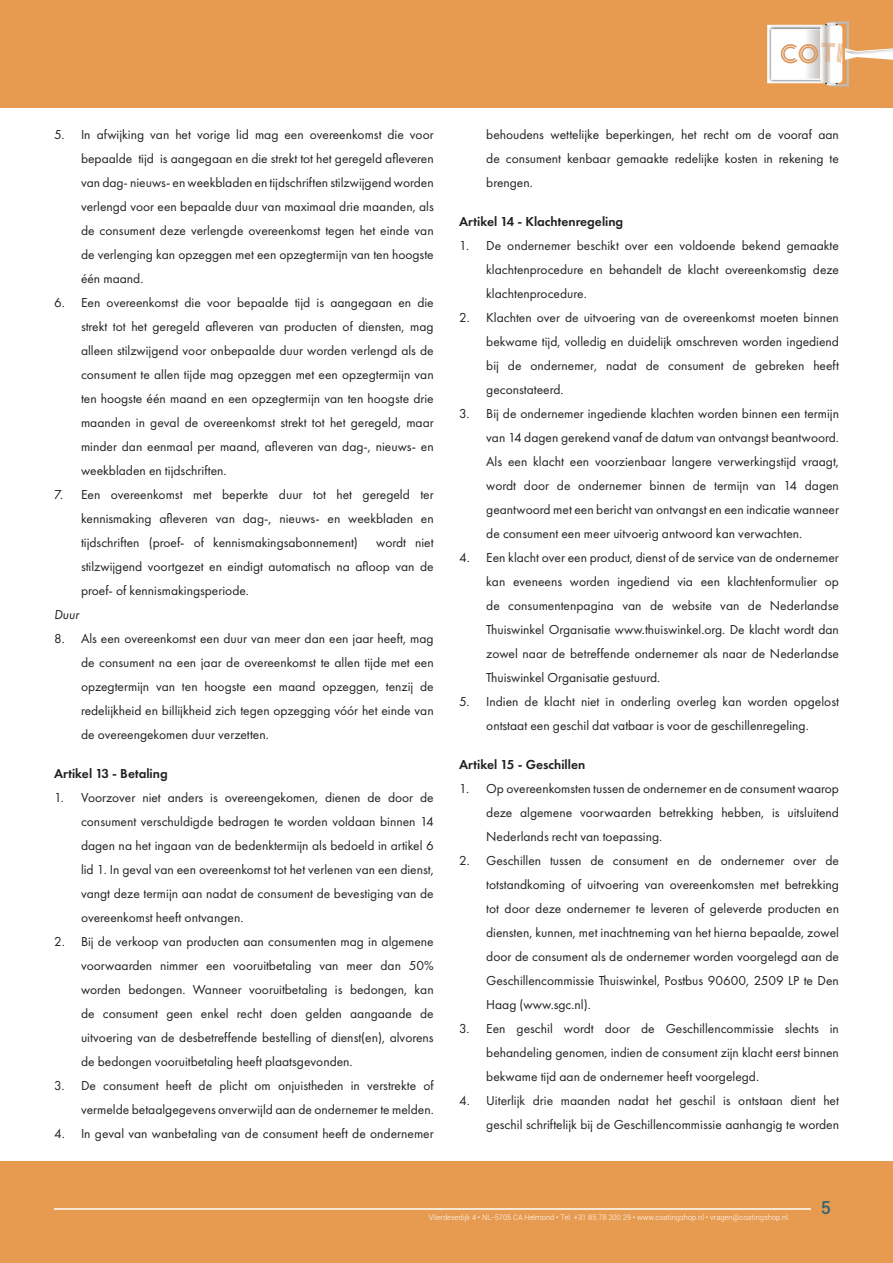
<style>
.page{position:relative;width:893px;height:1263px;background:#fff}
.page>*{position:absolute;margin:0;border:0;box-sizing:border-box;transform-origin:0 0}
.t1{font:26.25px "Arya Double";color:#d99358}
.t2{font:500 18px "Roboto";color:#366774}
.t3{font:13.5px/24px "Futura PT";color:#231f20;text-align:justify}
.t4{font:600 13.5px "Futura PT";color:#231f20}
.t5{font:italic 13.5px "Futura PT";color:#231f20}
.t6{font:300 7.5px "Roboto";color:#fff}
</style>
<div class="page">
<div style="left:0;top:1161px;width:893px;height:102px;background:#e79b51"></div>
<hr style="left:54px;top:1208px;width:757px;height:2px;background:#fff">
<div style="left:0;top:0;width:893px;height:107px;background:#e79b51"></div>
<img style="left:767px;top:25px;width:4px;height:58px">
<svg style="left:771px;top:22px;width:122px;height:64px"></svg>
<h1 class="t1" style="left:780px;top:38px;width:58px">Coa</h1>
<p class="t3" style="left:81px;top:122px;width:354px;text-indent:-27px">5. In afwijking van het vorige lid mag een overeenkomst die voor bepaalde tijd is aangegaan en die strekt tot het geregeld afleveren van dag- nieuws- en weekbladen en tijdschriften stilzwijgend worden verlengd voor een bepaalde duur van maximaal drie maanden, als de consument deze verlengde overeenkomst tegen het einde van de verlenging kan opzeggen met een opzegtermijn van ten hoogste één maand.</p>
<p class="t3" style="left:81px;top:290px;width:354px;text-indent:-27px">6. Een overeenkomst die voor bepaalde tijd is aangegaan en die strekt tot het geregeld afleveren van producten of diensten, mag alleen stilzwijgend voor onbepaalde duur worden verlengd als de consument te allen tijde mag opzeggen met een opzegtermijn van ten hoogste één maand en een opzegtermijn van ten hoogste drie maanden in geval de overeenkomst strekt tot het geregeld, maar minder dan eenmaal per maand, afleveren van dag-, nieuws- en weekbladen en tijdschriften.</p>
<p class="t3" style="left:81px;top:482px;width:354px;text-indent:-27px">7. Een overeenkomst met beperkte duur tot het geregeld ter kennismaking afleveren van dag-, nieuws- en weekbladen en tijdschriften (proef- of kennismakingsabonnement)</p>
<p class="t3" style="left:81px;top:530px;width:354px;text-indent:295px">wordt niet stilzwijgend voortgezet en eindigt automatisch na afloop van de proef- of kennismakingsperiode.</p>
<p class="t5" style="left:54px;top:606px;width:27px">Duur</p>
<p class="t3" style="left:81px;top:626px;width:354px;text-indent:-27px">8. Als een overeenkomst een duur van meer dan een jaar heeft, mag de consument na een jaar de overeenkomst te allen tijde met een opzegtermijn van ten hoogste een maand opzeggen, tenzij de redelijkheid en billijkheid zich tegen opzegging vóór het einde van de overeengekomen duur verzetten.</p>
<p class="t4" style="left:54px;top:765px;width:115px">Artikel 13 - Betaling</p>
<p class="t3" style="left:81px;top:785px;width:354px;text-indent:-27px">1. Voorzover niet anders is overeengekomen, dienen de door de consument verschuldigde bedragen te worden voldaan binnen 14 dagen na het ingaan van de bedenktermijn als bedoeld in artikel 6 lid 1. In geval van een overeenkomst tot het verlenen van een dienst, vangt deze termijn aan nadat de consument de bevestiging van de overeenkomst heeft ontvangen.</p>
<p class="t3" style="left:81px;top:929px;width:354px;text-indent:-27px">2. Bij de verkoop van producten aan consumenten mag in algemene voorwaarden nimmer een vooruitbetaling van meer dan 50% worden bedongen. Wanneer vooruitbetaling is bedongen, kan de consument geen enkel recht doen gelden aangaande de uitvoering van de desbetreffende bestelling of dienst(en), alvorens de bedongen vooruitbetaling heeft plaatsgevonden.</p>
<p class="t3" style="left:54px;top:1073px;width:381px;text-align:right">3. De consument heeft de plicht om onjuistheden in verstrekte of vermelde betaalgegevens onverwijld aan de ondernemer te melden.</p>
<p class="t3" style="left:54px;top:1121px;width:381px">4. In geval van wanbetaling van de consument heeft de ondernemer</p>
<p class="t3" style="left:486px;top:122px;width:354px">behoudens wettelijke beperkingen, het recht om de vooraf aan de consument kenbaar gemaakte redelijke kosten in rekening te brengen.</p>
<p class="t4" style="left:459px;top:213px;width:166px">Artikel 14 - Klachtenregeling</p>
<p class="t3" style="left:486px;top:233px;width:354px;text-indent:-27px">1. De ondernemer beschikt over een voldoende bekend gemaakte klachtenprocedure en behandelt de klacht overeenkomstig deze klachtenprocedure.</p>
<p class="t3" style="left:486px;top:305px;width:354px;text-indent:-27px">2. Klachten over de uitvoering van de overeenkomst moeten binnen bekwame tijd, volledig en duidelijk omschreven worden ingediend bij de ondernemer, nadat de consument de gebreken heeft geconstateerd.</p>
<p class="t3" style="left:486px;top:401px;width:354px;text-indent:-27px">3. Bij de ondernemer ingediende klachten worden binnen een termijn van 14 dagen gerekend vanaf de datum van ontvangst beantwoord.<br>Als een klacht een voorzienbaar langere verwerkingstijd vraagt, wordt door de ondernemer binnen de termijn van 14 dagen geantwoord met een bericht van ontvangst en een indicatie wanneer de consument een meer uitvoerig antwoord kan verwachten.</p>
<p class="t3" style="left:486px;top:545px;width:354px;text-indent:-27px">4. Een klacht over een product, dienst of de service van de ondernemer kan eveneens worden ingediend via een klachtenformulier op de consumentenpagina van de website van de Nederlandse Thuiswinkel Organisatie www.thuiswinkel.org. De klacht wordt dan zowel naar de betreffende ondernemer als naar de Nederlandse Thuiswinkel Organisatie gestuurd.</p>
<p class="t3" style="left:459px;top:689px;width:381px;text-align:center">5. Indien de klacht niet in onderling overleg kan worden opgelost ontstaat een geschil dat vatbaar is voor de geschillenregeling.</p>
<p class="t4" style="left:459px;top:756px;width:128px">Artikel 15 - Geschillen</p>
<p class="t3" style="left:486px;top:776px;width:354px;text-indent:-27px">1. Op overeenkomsten tussen de ondernemer en de consument waarop deze algemene voorwaarden betrekking hebben, is uitsluitend Nederlands recht van toepassing.</p>
<p class="t3" style="left:486px;top:848px;width:354px;text-indent:-27px">2. Geschillen tussen de consument en de ondernemer over de totstandkoming of uitvoering van overeenkomsten met betrekking tot door deze ondernemer te leveren of geleverde producten en diensten, kunnen, met inachtneming van het hierna bepaalde, zowel door de consument als de ondernemer worden voorgelegd aan de Geschillencommissie Thuiswinkel, Postbus 90600, 2509 LP te Den Haag (www.sgc.nl).</p>
<p class="t3" style="left:486px;top:1016px;width:354px;text-indent:-27px">3. Een geschil wordt door de Geschillencommissie slechts in behandeling genomen, indien de consument zijn klacht eerst binnen bekwame tijd aan de ondernemer heeft voorgelegd.</p>
<p class="t3" style="left:459px;top:1088px;width:381px;text-align:right">4. Uiterlijk drie maanden nadat het geschil is ontstaan dient het geschil schriftelijk bij de Geschillencommissie aanhangig te worden</p>
<p class="t6" style="left:429px;top:1212px;width:361px">Vlierdesedijk 4 • NL-5705 CA Helmond • Tel. +31 85 78 200 29 • www.coatingshop.nl • vragen@coatingshop.nl</p>
<h2 class="t2" style="left:821px;top:1194px;width:12px">5</h2>
</div>
